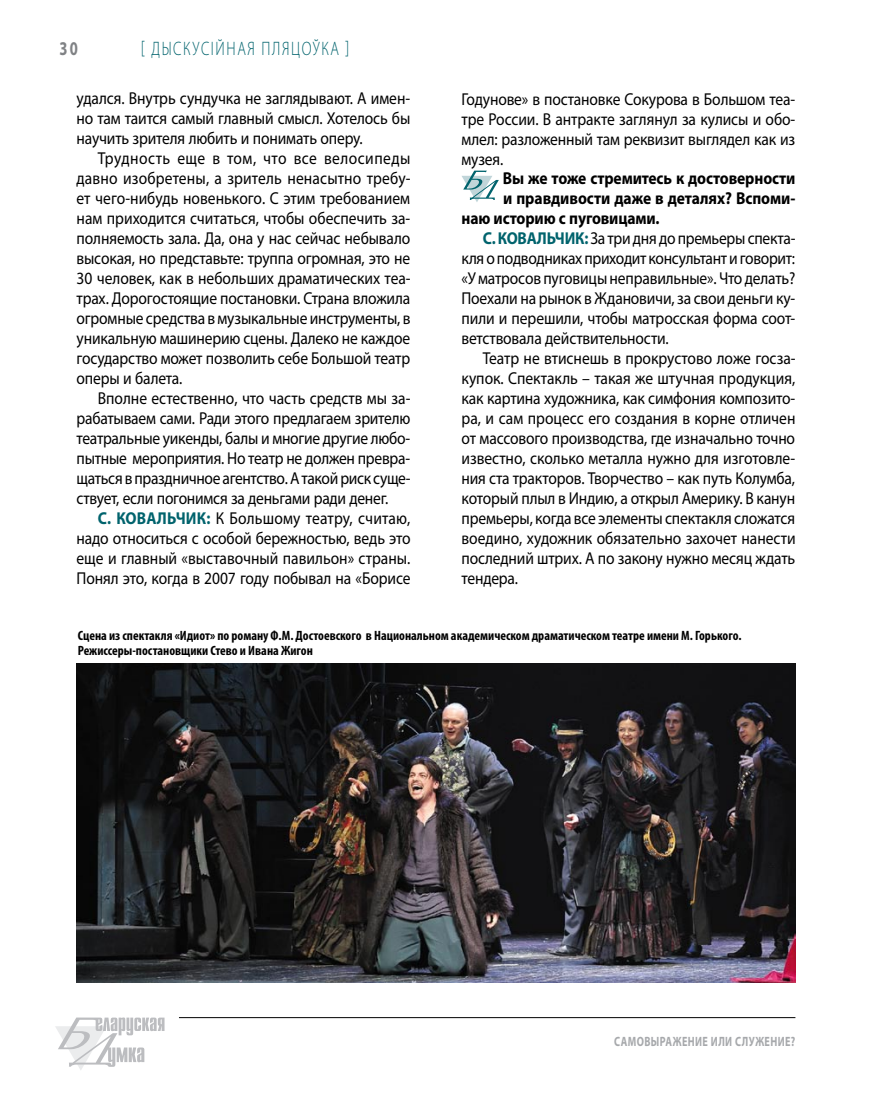
<style>
.page{position:relative;width:872px;height:1106px;background:#fff}
.page>*{position:absolute;margin:0;border:0;box-sizing:border-box;transform-origin:0 0}
.t1{font:300 19.5px "Myriad Pro";letter-spacing:.11em;color:#00636d;scale:.75 1}
.t2{font:700 19.5px "Myriad Pro";color:#808285;scale:.75 1}
.t3{font:17.25px/20px "Myriad Pro";letter-spacing:-.01em;color:#000;text-align:justify;scale:.9 1}
.t4{font:700 17.25px "Myriad Pro";letter-spacing:-.01em;color:#000;scale:.9 1}
.t5{font:700 17.25px "Myriad Pro";color:#00636d;scale:.9 1}
.t6{font:700 condensed 13.5px/15px "Myriad Pro";color:#000}
.t7{font:700 13.5px "Myriad Pro";letter-spacing:.135em;color:#a7a9ac;scale:.75 1}
.s1{font-weight:700;color:#00636d}
</style>
<div class="page">
<hr style="left:179px;top:1017px;width:616px;height:1px;background:#000">
<svg style="left:55px;top:1017px;width:109px;height:53px"></svg>
<svg style="left:462px;top:171px;width:37px;height:31px"></svg>
<img style="left:77px;top:663px;width:718px;height:319px">
<p class="t1" style="left:141px;top:38px;width:279px">[ Дыскусійная пляцоўка ]</p>
<p class="t2" style="left:60px;top:36px;width:26px">30</p>
<p class="t3" style="left:77px;top:88px;width:372px">удался. Внутрь сундучка не заглядывают. А имен&shy;но там таится самый главный смысл. Хотелось бы научить зрителя любить и понимать оперу.</p>
<p class="t3" style="left:77px;top:148px;width:373px;text-indent:21px">Трудность еще в том, что все велосипеды давно изобретены, а зритель ненасытно требу&shy;ет чего-нибудь новенького. С этим требованием нам приходится считаться, чтобы обеспечить за&shy;полняемость зала. Да, она у нас сейчас небывало высокая, но представьте: труппа огромная, это не 30 человек, как в небольших драматических теа&shy;трах. Дорогостоящие постановки. Страна вложила огромные средства в музыкальные инструменты, в уникальную машинерию сцены. Далеко не каждое государство может позволить себе Большой театр оперы и балета.</p>
<p class="t3" style="left:77px;top:388px;width:372px;text-indent:21px">Вполне естественно, что часть средств мы за&shy;рабатываем сами. Ради этого предлагаем зрителю театральные уикенды, балы и многие другие любо&shy;пытные мероприятия. Но театр не должен превра&shy;щаться в праздничное агентство. А такой риск суще&shy;ствует, если погонимся за деньгами ради денег.</p>
<p class="t5" style="left:98px;top:506px;width:43px">С. КОВАЛ</p>
<p class="t3" style="left:77px;top:507px;width:373px;text-indent:91px"><span class="s1">ЬЧИК:</span> К Большому театру, считаю, надо относиться с особой бережностью, ведь это еще и главный «выставочный павильон» страны.<br>Понял это, когда в 2007 году побывал на «Борисе</p>
<p class="t3" style="left:461px;top:89px;width:372px">Годунове» в постановке Сокурова в Большом теа&shy;тре России. В антракте заглянул за кулисы и обо&shy;млел: разложенный там реквизит выглядел как из музея.</p>
<p class="t4" style="left:503px;top:167px;width:326px">Вы же тоже стремитесь к достоверности</p>
<p class="t4" style="left:503px;top:187px;width:326px">и правдивости даже в деталях? Вспоми-</p>
<p class="t4" style="left:461px;top:207px;width:222px">наю историю с пуговицами.</p>
<p class="t5" style="left:483px;top:227px;width:39px">С. КОВАЛ</p>
<p class="t3" style="left:461px;top:228px;width:372px;text-indent:85px"><span class="s1">ЬЧИК:</span> За три дня до премьеры спекта&shy;кля о подводниках приходит консультант и говорит: «У матросов пуговицы неправильные». Что делать?<br>Поехали на рынок в Ждановичи, за свои деньги ку&shy;пили и перешили, чтобы матросская форма соот&shy;ветствовала действительности.</p>
<p class="t3" style="left:461px;top:348px;width:373px;text-indent:21px">Театр не втиснешь в прокрустово ложе госза&shy;купок. Спектакль – такая же штучная продукция, как картина художника, как симфония композито&shy;ра, и сам процесс его создания в корне отличен от массового производства, где изначально точно известно, сколько металла нужно для изготовле&shy;ния ста тракторов. Творчество – как путь Колумба, который плыл в Индию, а открыл Америку. В канун премьеры, когда все элементы спектакля сложатся воедино, художник обязательно захочет нанести последний штрих. А по закону нужно месяц ждать тендера.</p>
<p class="t6" style="left:78px;top:627px;width:665px">Сцена из спектакля «Идиот» по роману Ф.М. Достоевского в Национальном академическом драматическом театре имени М. Горького.<br>Режиссеры-постановщики Стево и Ивана Жигон</p>
<p class="t7" style="left:614px;top:1032px;width:243px">Самовыражение или служение?</p>
</div>
